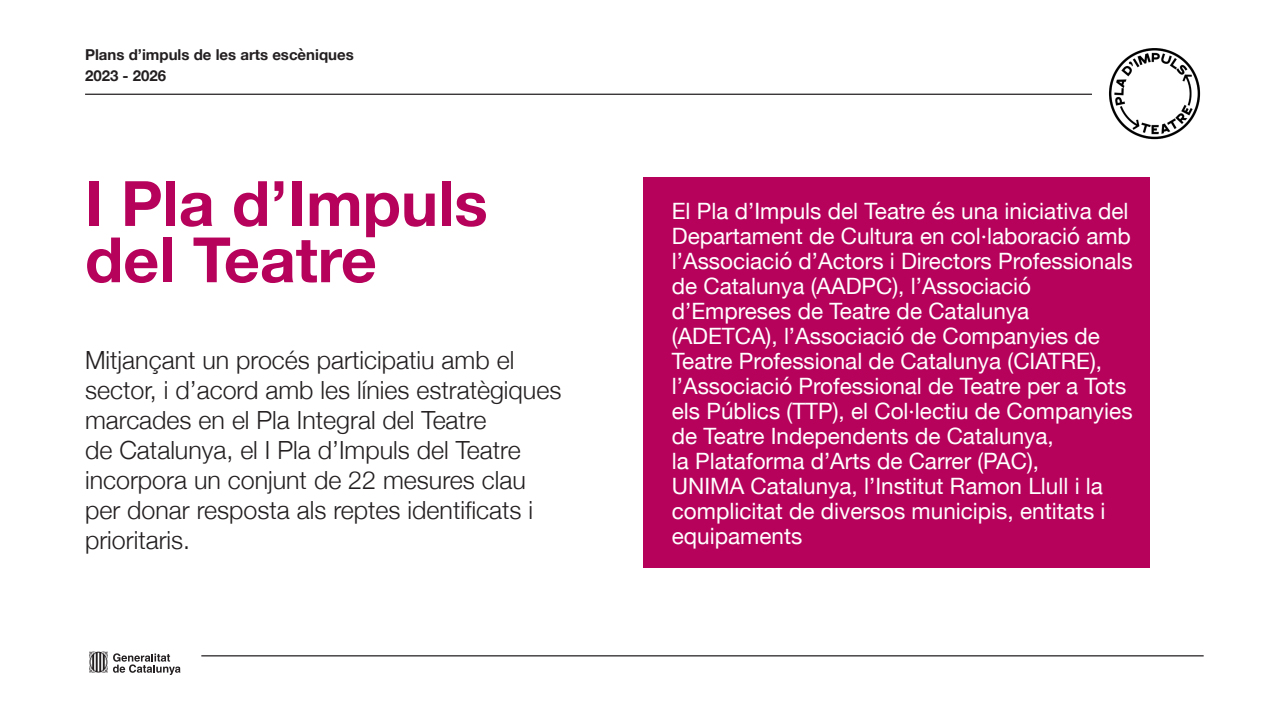
<style>
.page{position:relative;width:1287px;height:720px;background:#fff}
.page>*{position:absolute;margin:0;border:0;box-sizing:border-box;transform-origin:0 0}
.t1{font:700 62.5px/56.2px "Helvetica Neue";color:#b6025b}
.t2{font:300 25px/30px "Helvetica Neue";color:#231f20}
.t3{font:22.5px/25px "Helvetica Neue";color:#fff}
.t4{font:700 15px "Helvetica Neue";color:#231f20}
</style>
<div class="page">
<div style="left:643px;top:177px;width:507px;height:390px;background:#b6025b"></div>
<hr style="left:85px;top:94px;width:1006px;height:1px;background:#231f20">
<hr style="left:201px;top:655px;width:1002px;height:1px;background:#231f20">
<img style="left:1109px;top:48px;width:92px;height:92px">
<svg style="left:89px;top:651px;width:91px;height:23px"></svg>
<p class="t4" style="left:85px;top:43px;width:270px">Plans d’impuls de les arts escèniques</p>
<p class="t4" style="left:85px;top:64px;width:83px">2023 - 2026</p>
<p class="t1" style="left:85px;top:177px;width:404px">I Pla d’Impuls del Teatre</p>
<p class="t2" style="left:85px;top:343px;width:478px">Mitjançant un procés participatiu amb el sector, i d’acord amb les línies estratègiques marcades en el Pla Integral del Teatre<br>de Catalunya, el I Pla d’Impuls del Teatre incorpora un conjunt de 22 mesures clau per donar resposta als reptes identificats i prioritaris.</p>
<p class="t3" style="left:671px;top:200px;width:462px">El Pla d’Impuls del Teatre és una iniciativa del Departament de Cultura en col·laboració amb l’Associació d’Actors i Directors Professionals de Catalunya (AADPC), l’Associació d’Empreses de Teatre de Catalunya (ADETCA), l’Associació de Companyies de Teatre Professional de Catalunya (CIATRE), l’Associació Professional de Teatre per a Tots els Públics (TTP), el Col·lectiu de Companyies de Teatre Independents de Catalunya,<br>la Plataforma d’Arts de Carrer (PAC),<br>UNIMA Catalunya, l’Institut Ramon Llull i la complicitat de diversos municipis, entitats i equipaments</p>
</div>
